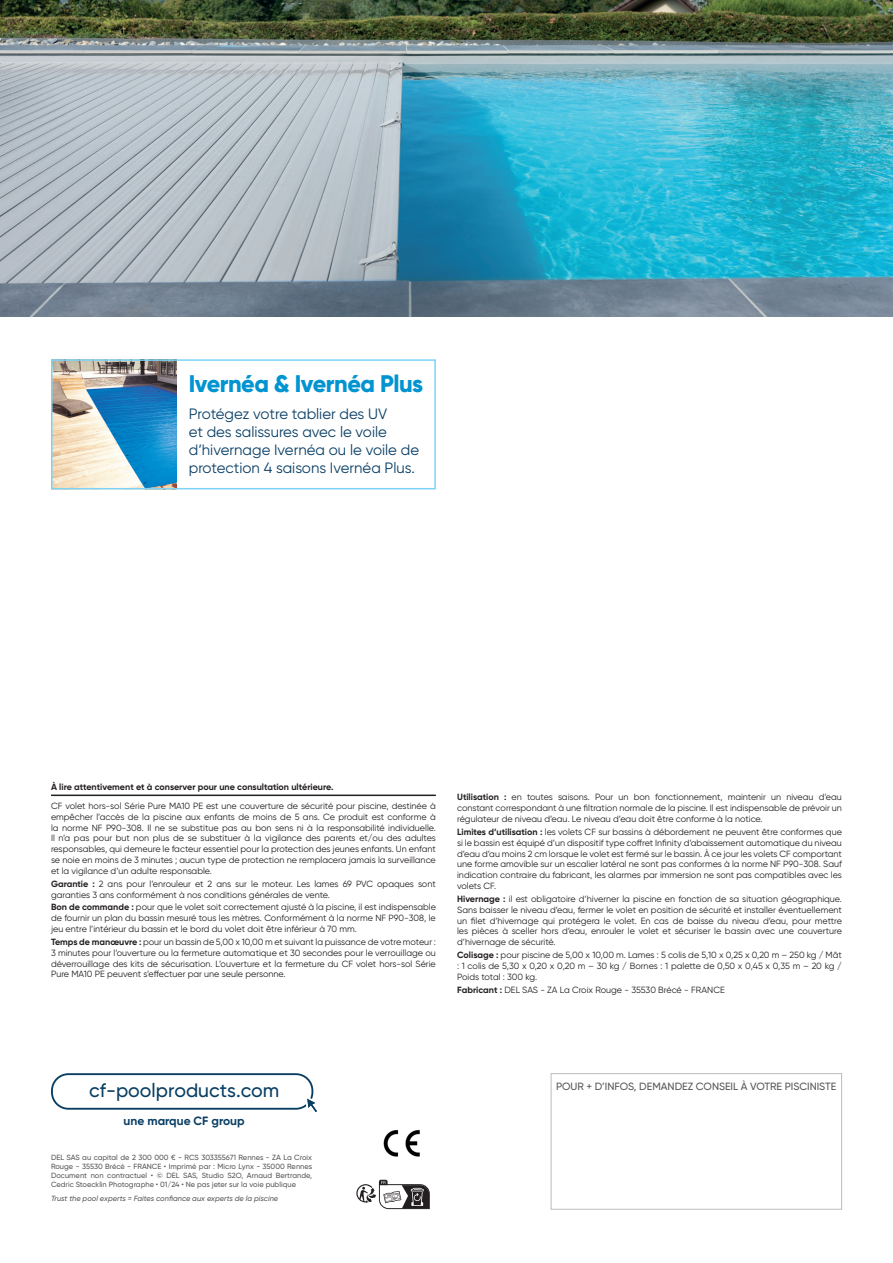
<style>
.page{position:relative;width:893px;height:1263px;background:#fff}
.page>*{position:absolute;margin:0;border:0;box-sizing:border-box;transform-origin:0 0}
.t1{font:800 24px "Gilroy";letter-spacing:-.02em;color:#0094d1}
.t2{font:500 19.35px "Gilroy";color:#083e62}
.t3{font:15px/18px "Gilroy";color:#0a3f65}
.t4{font:700 12px "Gilroy";color:#0a3f65}
.t5{font:500 10.5px "Gilroy";color:#57585a}
.t6{font:9px/10.8px "Gilroy";color:#231f20;text-align:justify}
.t7{font:700 9px "Gilroy";color:#231f20}
.t8{font:500 7.5px/9px "Gilroy";color:#57585a;text-align:justify}
.t9{font:italic 500 7.5px "Gilroy";color:#57585a}
.s1{font-weight:700}
</style>
<div class="page">
<img style="left:54px;top:362px;width:123px;height:124px">
<div style="left:51px;top:359px;width:385px;height:130px;border:2px solid #7cd3f6"></div>
<hr style="left:51px;top:794px;width:385px;height:2px;background:#231f20">
<svg style="left:356px;top:1179px;width:74px;height:31px"></svg>
<div style="left:551px;top:1073px;width:291px;height:136px;border:1px solid #bcbdc0"></div>
<div style="left:51px;top:1073px;width:262px;height:37px;border:2px solid #083e62;border-radius:16px"></div>
<svg style="left:305px;top:1095px;width:12px;height:17px"></svg>
<img style="left:0;top:0;width:893px;height:316px">
<img style="left:383px;top:1129px;width:37px;height:28px">
<h1 class="t1" style="left:189px;top:369px;width:236px">Ivernéa &amp; Ivernéa Plus</h1>
<h3 class="t3" style="left:189px;top:404px;width:232px">Protégez votre tablier des UV<br>et des salissures avec le voile d’hivernage Ivernéa ou le voile de protection 4 saisons Ivernéa Plus.</h3>
<p class="t7" style="left:51px;top:781px;width:284px">À lire attentivement et à conserver pour une consultation ultérieure.</p>
<p class="t6" style="left:51px;top:800px;width:386px">CF volet hors-sol Série Pure MA10 PE est une couverture de sécurité pour piscine, destinée à empêcher l’accès de la piscine aux enfants de moins de 5 ans. Ce produit est conforme à la norme NF P90-308. Il ne se substitue pas au bon sens ni à la responsabilité individuelle.<br>Il n’a pas pour but non plus de se substituer à la vigilance des parents et/ou des adultes responsables, qui demeure le facteur essentiel pour la protection des jeunes enfants. Un enfant se noie en moins de 3 minutes ; aucun type de protection ne remplacera jamais la surveillance et la vigilance d’un adulte responsable.</p>
<p class="t6" style="left:51px;top:878px;width:386px"><span class="s1">Garantie :</span> 2 ans pour l’enrouleur et 2 ans sur le moteur. Les lames 69 PVC opaques sont garanties 3 ans conformément à nos conditions générales de vente.</p>
<p class="t6" style="left:51px;top:902px;width:386px"><span class="s1">Bon de commande :</span> pour que le volet soit correctement ajusté à la piscine, il est indispensable de fournir un plan du bassin mesuré tous les mètres. Conformément à la norme NF P90-308, le jeu entre l’intérieur du bassin et le bord du volet doit être inférieur à 70 mm.</p>
<p class="t6" style="left:51px;top:936px;width:386px"><span class="s1">Temps de manœuvre :</span> pour un bassin de 5,00 x 10,00 m et suivant la puissance de votre moteur :<br>3 minutes pour l’ouverture ou la fermeture automatique et 30 secondes pour le verrouillage ou déverrouillage des kits de sécurisation. L’ouverture et la fermeture du CF volet hors-sol Série Pure MA10 PE peuvent s’effectuer par une seule personne.</p>
<p class="t6" style="left:457px;top:792px;width:386px"><span class="s1">Utilisation :</span> en toutes saisons. Pour un bon fonctionnement, maintenir un niveau d’eau constant correspondant à une filtration normale de la piscine. Il est indispensable de prévoir un régulateur de niveau d’eau. Le niveau d’eau doit être conforme à la notice.</p>
<p class="t6" style="left:457px;top:826px;width:386px"><span class="s1">Limites d’utilisation :</span> les volets CF sur bassins à débordement ne peuvent être conformes que si le bassin est équipé d’un dispositif type coffret Infinity d’abaissement automatique du niveau d’eau d’au moins 2 cm lorsque le volet est fermé sur le bassin. À ce jour les volets CF comportant une forme amovible sur un escalier latéral ne sont pas conformes à la norme NF P90-308. Sauf indication contraire du fabricant, les alarmes par immersion ne sont pas compatibles avec les volets CF.</p>
<p class="t6" style="left:457px;top:893px;width:386px"><span class="s1">Hivernage :</span> il est obligatoire d’hiverner la piscine en fonction de sa situation géographique.<br>Sans baisser le niveau d’eau, fermer le volet en position de sécurité et installer éventuellement un filet d’hivernage qui protégera le volet. En cas de baisse du niveau d’eau, pour mettre les pièces à sceller hors d‘eau, enrouler le volet et sécuriser le bassin avec une couverture d’hivernage de sécurité.</p>
<p class="t6" style="left:457px;top:949px;width:386px"><span class="s1">Colisage :</span> pour piscine de 5,00 x 10,00 m. Lames : 5 colis de 5,10 x 0,25 x 0,20 m – 250 kg / Mât : 1 colis de 5,30 x 0,20 x 0,20 m – 30 kg / Bornes : 1 palette de 0,50 x 0,45 x 0,35 m – 20 kg / Poids total : 300 kg.</p>
<p class="t6" style="left:457px;top:984px;width:269px"><span class="s1">Fabricant :</span> DEL SAS - ZA La Croix Rouge - 35530 Brécé - FRANCE</p>
<h2 class="t2" style="left:89px;top:1078px;width:192px">cf-poolproducts.com</h2>
<h3 class="t4" style="left:124px;top:1113px;width:122px">une marque CF group</h3>
<p class="t8" style="left:51px;top:1153px;width:263px">DEL SAS au capital de 2 300 000 € - RCS 303355671 Rennes - ZA La Croix Rouge - 35530 Brécé - FRANCE • Imprimé par : Micro Lynx - 35000 Rennes Document non contractuel • © DEL SAS, Studio S2O, Arnaud Bertrande, Cedric Stoecklin Photographe • 01/24 • Ne pas jeter sur la voie publique</p>
<p class="t9" style="left:51px;top:1193px;width:229px">Trust the pool experts = Faites confiance aux experts de la piscine</p>
<p class="t5" style="left:556px;top:1080px;width:282px">POUR + D’INFOS, DEMANDEZ CONSEIL À VOTRE PISCINISTE</p>
</div>
